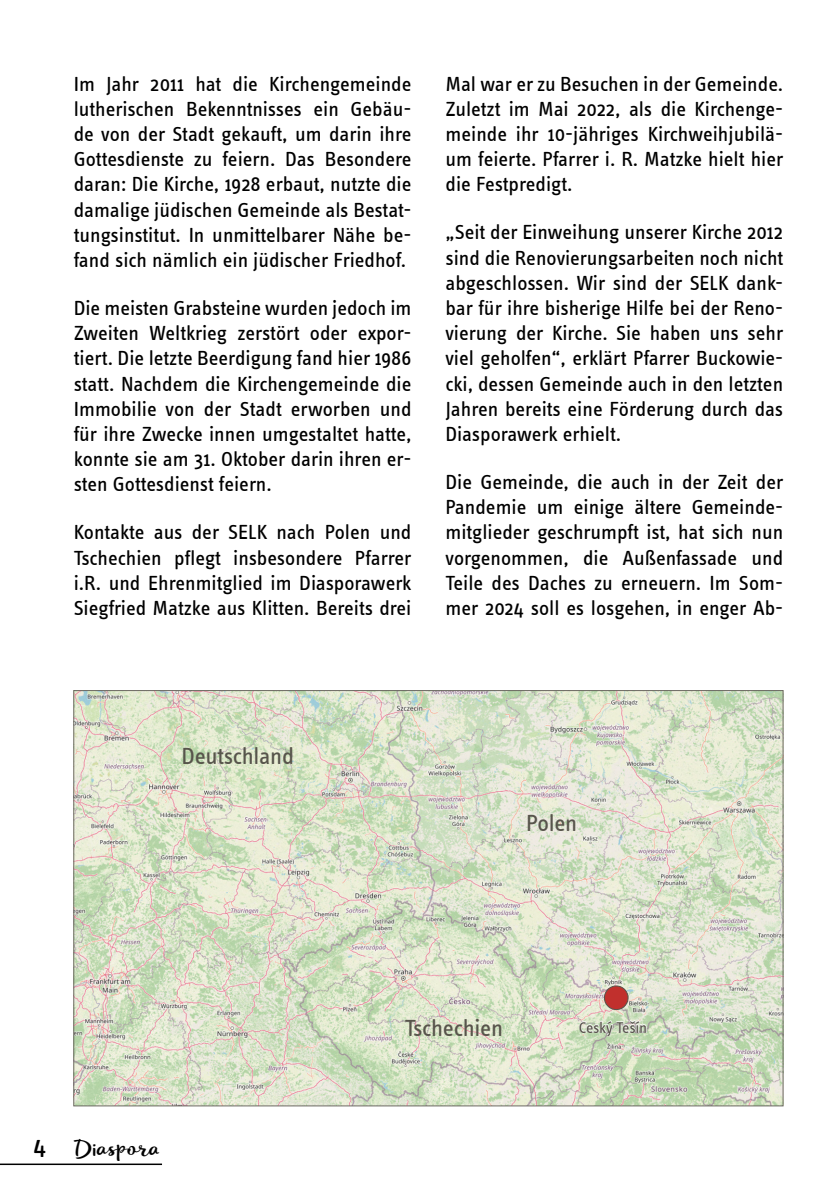
<style>
.page{position:relative;width:840px;height:1191px;background:#fff}
.page>*{position:absolute;margin:0;border:0;box-sizing:border-box;transform-origin:0 0}
.Pfarrbrief_-_Text{font:28px "Info Text Book Tf";color:#000}
.Pfarrbrief_-_Text-2{font:24px "Info Text";letter-spacing:-.01em;color:#57544b}
.t1{font:22px "Lifehack";color:#000}
.Pfarrbrief_-_Text-3{font:21px/25.2px "Info Text";color:#000;text-align:justify}
.Pfarrbrief_-_Text-4{font:16px "Info Text";letter-spacing:-.015em;color:#57544b}
</style>
<div class="page">
<img style="left:75px;top:692px;width:706px;height:412px">
<div style="left:604px;top:986px;width:23px;height:23px;background:#c1302d;border-radius:50%"></div>
<div style="left:603px;top:985px;width:25px;height:25px;border:1px solid #57544b;border-radius:50%"></div>
<svg style="left:578px;top:1016px;width:68px;height:22px"></svg>
<hr style="left:0;top:1163px;width:162px;height:2px;background:#000">
<p class="Pfarrbrief_-_Text-3" style="left:74px;top:71px;width:339px">Im Jahr 2011 hat die Kirchengemeinde lutherischen Bekenntnisses ein Gebäu&shy;de von der Stadt gekauft, um darin ihre Gottesdienste zu feiern. Das Besondere daran: Die Kirche, 1928 erbaut, nutzte die damalige jüdischen Gemeinde als Bestat&shy;tungsinstitut. In unmittelbarer Nähe be&shy;fand sich nämlich ein jüdischer Friedhof.</p>
<p class="Pfarrbrief_-_Text-3" style="left:74px;top:295px;width:339px">Die meisten Grabsteine wurden jedoch im Zweiten Weltkrieg zerstört oder expor&shy;tiert. Die letzte Beerdigung fand hier 1986 statt. Nachdem die Kirchengemeinde die Immobilie von der Stadt erworben und für ihre Zwecke innen umgestaltet hatte, konnte sie am 31. Oktober darin ihren er&shy;sten Gottesdienst feiern.</p>
<p class="Pfarrbrief_-_Text-3" style="left:74px;top:520px;width:339px">Kontakte aus der SELK nach Polen und Tschechien pflegt insbesondere Pfarrer i.R. und Ehrenmitglied im Diasporawerk Siegfried Matzke aus Klitten. Bereits drei</p>
<p class="Pfarrbrief_-_Text-3" style="left:445px;top:71px;width:339px">Mal war er zu Besuchen in der Gemeinde.<br>Zuletzt im Mai 2022, als die Kirchenge&shy;meinde ihr 10-jähriges Kirchweihjubilä&shy;um feierte. Pfarrer i. R. Matzke hielt hier die Festpredigt.</p>
<p class="Pfarrbrief_-_Text-3" style="left:445px;top:220px;width:339px">„Seit der Einweihung unserer Kirche 2012 sind die Renovierungsarbeiten noch nicht abgeschlossen. Wir sind der SELK dank&shy;bar für ihre bisherige Hilfe bei der Reno&shy;vierung der Kirche. Sie haben uns sehr viel geholfen“, erklärt Pfarrer Buckowie&shy;cki, dessen Gemeinde auch in den letzten Jahren bereits eine Förderung durch das Diasporawerk erhielt.</p>
<p class="Pfarrbrief_-_Text-3" style="left:445px;top:469px;width:339px">Die Gemeinde, die auch in der Zeit der Pandemie um einige ältere Gemeinde&shy;mitglieder geschrumpft ist, hat sich nun vorgenommen, die Außenfassade und Teile des Daches zu erneuern. Im Som&shy;mer 2024 soll es losgehen, in enger Ab-</p>
<p class="Pfarrbrief_-_Text-2" style="left:181px;top:743px;width:114px">Deutschland</p>
<p class="Pfarrbrief_-_Text-2" style="left:526px;top:810px;width:53px">Polen</p>
<p class="Pfarrbrief_-_Text" style="left:34px;top:1132px;width:14px">4</p>
<p class="t1" style="left:74px;top:1132px;width:87px">Diaspora</p>
<p class="Pfarrbrief_-_Text-2" style="left:404px;top:1015px;width:100px">Tschechien</p>
<p class="Pfarrbrief_-_Text-4" style="left:578px;top:1018px;width:70px">Ceský Tešín</p>
</div>
